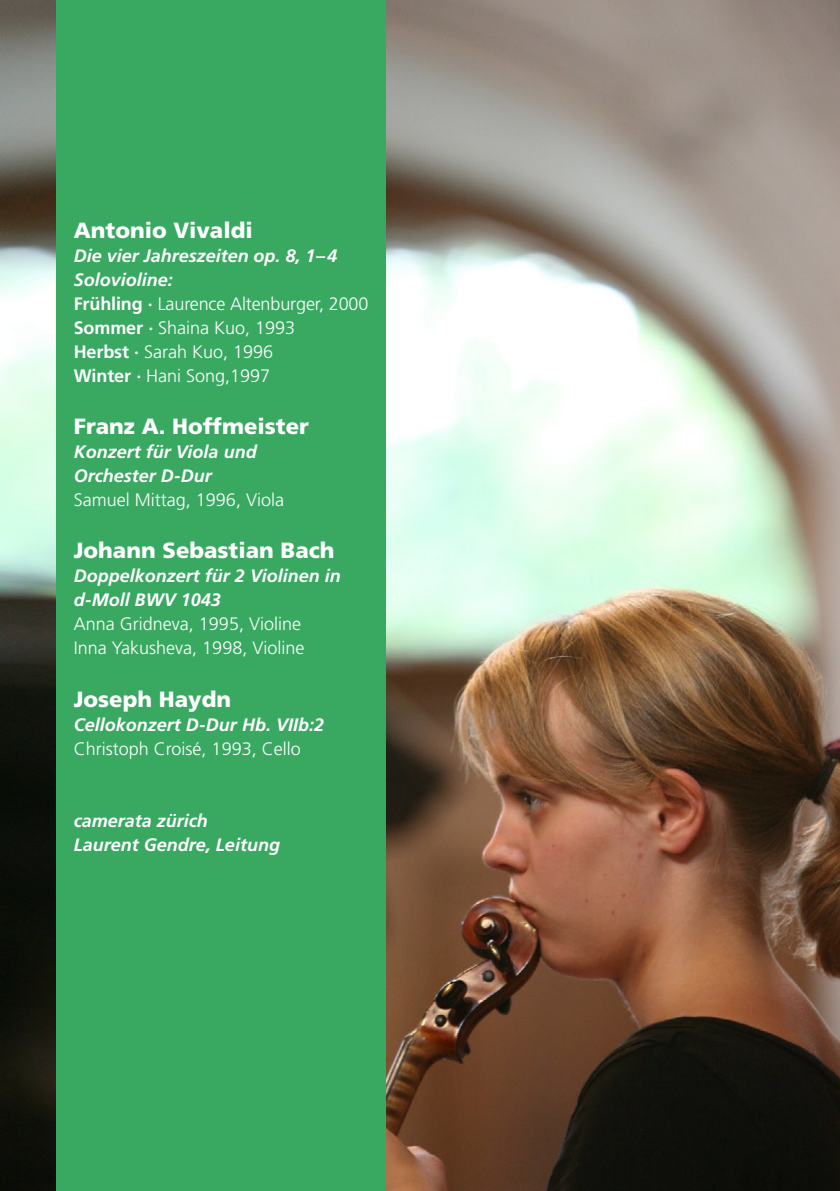
<style>
.page{position:relative;width:840px;height:1191px;background:#fff}
.page>*{position:absolute;margin:0;border:0;box-sizing:border-box;transform-origin:0 0}
.t1{font:900 22px "Frutiger";color:#fff}
.t2{font:300 18px/24px "Frutiger";color:#fff}
.t3{font:italic 700 18px/24px "Frutiger CE";color:#fff}
.s1{font-family:"Frutiger CE";font-weight:700}
.s2{font-family:"Frutiger CE";font-weight:700;font-style:italic}
</style>
<div class="page">
<img style="left:386px;top:0;width:453px;height:1191px">
<img style="left:0;top:0;width:57px;height:1191px">
<div style="left:57px;top:0;width:329px;height:1191px;background:#39a962"></div>
<p class="t1" style="left:74px;top:217px;width:180px">Antonio Vivaldi</p>
<p class="t3" style="left:74px;top:244px;width:265px">Die vier Jahreszeiten op. 8, 1–4<br>Solovioline:</p>
<p class="t2" style="left:74px;top:292px;width:296px"><span class="s1">Frühling ·</span> Laurence Altenburger, 2000<br><span class="s1">Sommer</span> <span class="s2">·</span> Shaina Kuo, 1993<br><span class="s1">Herbst</span> <span class="s2">·</span> Sarah Kuo, 1996<br><span class="s1">Winter</span> <span class="s2">·</span> Hani Song,1997</p>
<p class="t1" style="left:74px;top:413px;width:236px">Franz A. Hoffmeister</p>
<p class="t3" style="left:74px;top:440px;width:184px">Konzert für Viola und<br>Orchester D-Dur</p>
<p class="t2" style="left:74px;top:488px;width:212px">Samuel Mittag, 1996, Viola</p>
<p class="t1" style="left:74px;top:537px;width:262px">Johann Sebastian Bach</p>
<p class="t3" style="left:74px;top:564px;width:268px">Doppelkonzert für 2 Violinen in d-Moll BWV 1043</p>
<p class="t2" style="left:74px;top:612px;width:232px">Anna Gridneva, 1995, Violine<br>Inna Yakusheva, 1998, Violine</p>
<p class="t1" style="left:74px;top:685px;width:159px">Joseph Haydn</p>
<p class="t3" style="left:74px;top:712px;width:252px">Cellokonzert D-Dur Hb. VIIb:2</p>
<p class="t2" style="left:74px;top:736px;width:228px">Christoph Croisé, 1993, Cello</p>
<p class="t3" style="left:74px;top:808px;width:208px">camerata zürich<br>Laurent Gendre, Leitung</p>
</div>
